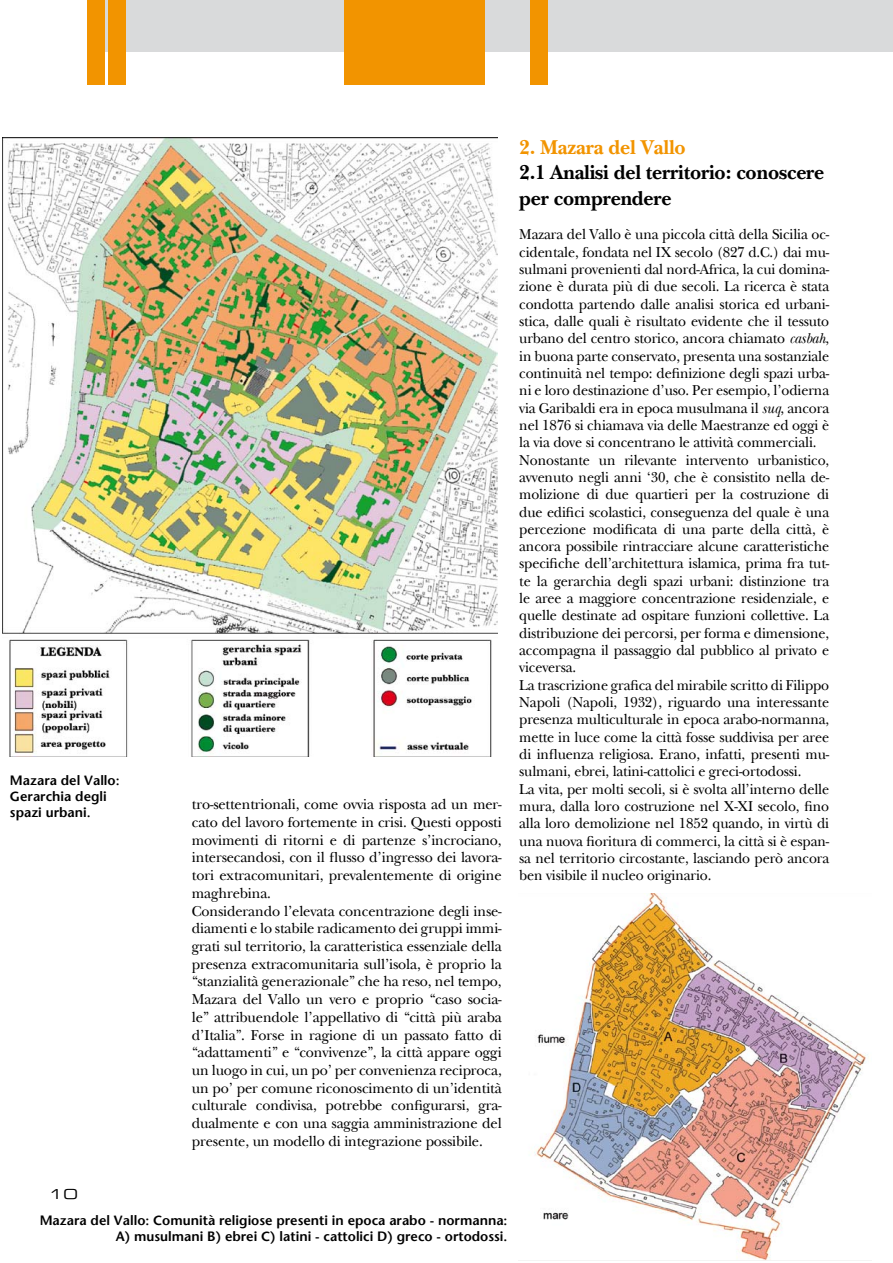
<style>
.page{position:relative;width:893px;height:1263px;background:#fff}
.page>*{position:absolute;margin:0;border:0;box-sizing:border-box;transform-origin:0 0}
.t1{font:700 21px/25.2px "New Baskerville";letter-spacing:-.01em;color:#000}
.t2{font:700 21px "New Baskerville";letter-spacing:-.01em;color:#f29400}
.t3{font:15px/17.2px "New Baskerville";letter-spacing:-.01em;color:#000;scale:.95 1}
.t4{font:15px/17.7px "New Baskerville";letter-spacing:-.01em;color:#000}
.t5{font:600 13.5px/16.2px "Stone Sans";color:#000}
.t6{font:13.5px "Eurostile Extended Two";color:#000;scale:1.11 1}
.s1{font-style:italic}
</style>
<div class="page">
<img style="left:2px;top:137px;width:495px;height:619px">
<div style="left:87px;top:0;width:806px;height:52px;background:#d9dadb"></div>
<div style="left:87px;top:0;width:17px;height:85px;background:#f29400"></div>
<div style="left:108px;top:0;width:17px;height:85px;background:#f29400"></div>
<img style="left:534px;top:893px;width:334px;height:367px">
<div style="left:530px;top:0;width:17px;height:85px;background:#f29400"></div>
<div style="left:344px;top:0;width:141px;height:85px;background:#f29400"></div>
<p class="t5" style="left:10px;top:772px;width:111px">Mazara del Vallo:<br>Gerarchia degli spazi urbani.</p>
<p class="t4" style="left:192px;top:795px;width:311px">tro-settentrionali, come ovvia risposta ad un mer&shy;cato del lavoro fortemente in crisi. Questi opposti movimenti di ritorni e di partenze s’incrociano, intersecandosi, con il flusso d’ingresso dei lavora&shy;tori extracomunitari, prevalentemente di origine maghrebina.<br>Considerando l’elevata concentrazione degli inse&shy;diamenti e lo stabile radicamento dei gruppi immi&shy;grati sul territorio, la caratteristica essenziale della presenza extracomunitaria sull’isola, è proprio la “stanzialità generazionale” che ha reso, nel tempo, Mazara del Vallo un vero e proprio “caso socia&shy;le” attribuendole l’appellativo di “città più araba d’Italia”. Forse in ragione di un passato fatto di “adattamenti” e “convivenze”, la città appare oggi un luogo in cui, un po’ per convenienza reciproca, un po’ per comune riconoscimento di un’identità culturale condivisa, potrebbe configurarsi, gra&shy;dualmente e con una saggia amministrazione del presente, un modello di integrazione possibile.</p>
<h1 class="t2" style="left:519px;top:135px;width:168px">2. Mazara del Vallo</h1>
<h1 class="t1" style="left:519px;top:160px;width:307px">2.1 Analisi del territorio: conoscere per comprendere</h1>
<p class="t3" style="left:519px;top:226px;width:328px">Mazara del Vallo è una piccola città della Sicilia oc&shy;cidentale, fondata nel IX secolo (827 d.C.) dai mu&shy;sulmani provenienti dal nord-Africa, la cui domina&shy;zione è durata più di due secoli. La ricerca è stata condotta partendo dalle analisi storica ed urbani&shy;stica, dalle quali è risultato evidente che il tessuto urbano del centro storico, ancora chiamato <span class="s1">casbah</span>, in buona parte conservato, presenta una sostanziale continuità nel tempo: definizione degli spazi urba&shy;ni e loro destinazione d’uso. Per esempio, l’odierna via Garibaldi era in epoca musulmana il <span class="s1">suq</span>, ancora nel 1876 si chiamava via delle Maestranze ed oggi è la via dove si concentrano le attività commerciali.<br>Nonostante un rilevante intervento urbanistico, avvenuto negli anni ‘30, che è consistito nella de&shy;molizione di due quartieri per la costruzione di due edifici scolastici, conseguenza del quale è una percezione modificata di una parte della città, è ancora possibile rintracciare alcune caratteristiche specifiche dell’architettura islamica, prima fra tut&shy;te la gerarchia degli spazi urbani: distinzione tra le aree a maggiore concentrazione residenziale, e quelle destinate ad ospitare funzioni collettive. La distribuzione dei percorsi, per forma e dimensione, accompagna il passaggio dal pubblico al privato e viceversa.<br>La trascrizione grafica del mirabile scritto di Filippo Napoli (Napoli, 1932), riguardo una interessante presenza multiculturale in epoca arabo-normanna, mette in luce come la città fosse suddivisa per aree di influenza religiosa. Erano, infatti, presenti mu&shy;sulmani, ebrei, latini-cattolici e greci-ortodossi.<br>La vita, per molti secoli, si è svolta all’interno delle mura, dalla loro costruzione nel X-XI secolo, fino alla loro demolizione nel 1852 quando, in virtù di una nuova fioritura di commerci, la città si è espan&shy;sa nel territorio circostante, lasciando però ancora ben visibile il nucleo originario.</p>
<p class="t6" style="left:49px;top:1185px;width:28px">10</p>
<p class="t5" style="left:40px;top:1212px;width:469px;text-align:right">Mazara del Vallo: Comunità religiose presenti in epoca arabo - normanna:<br>A) musulmani B) ebrei C) latini - cattolici D) greco - ortodossi.</p>
</div>
